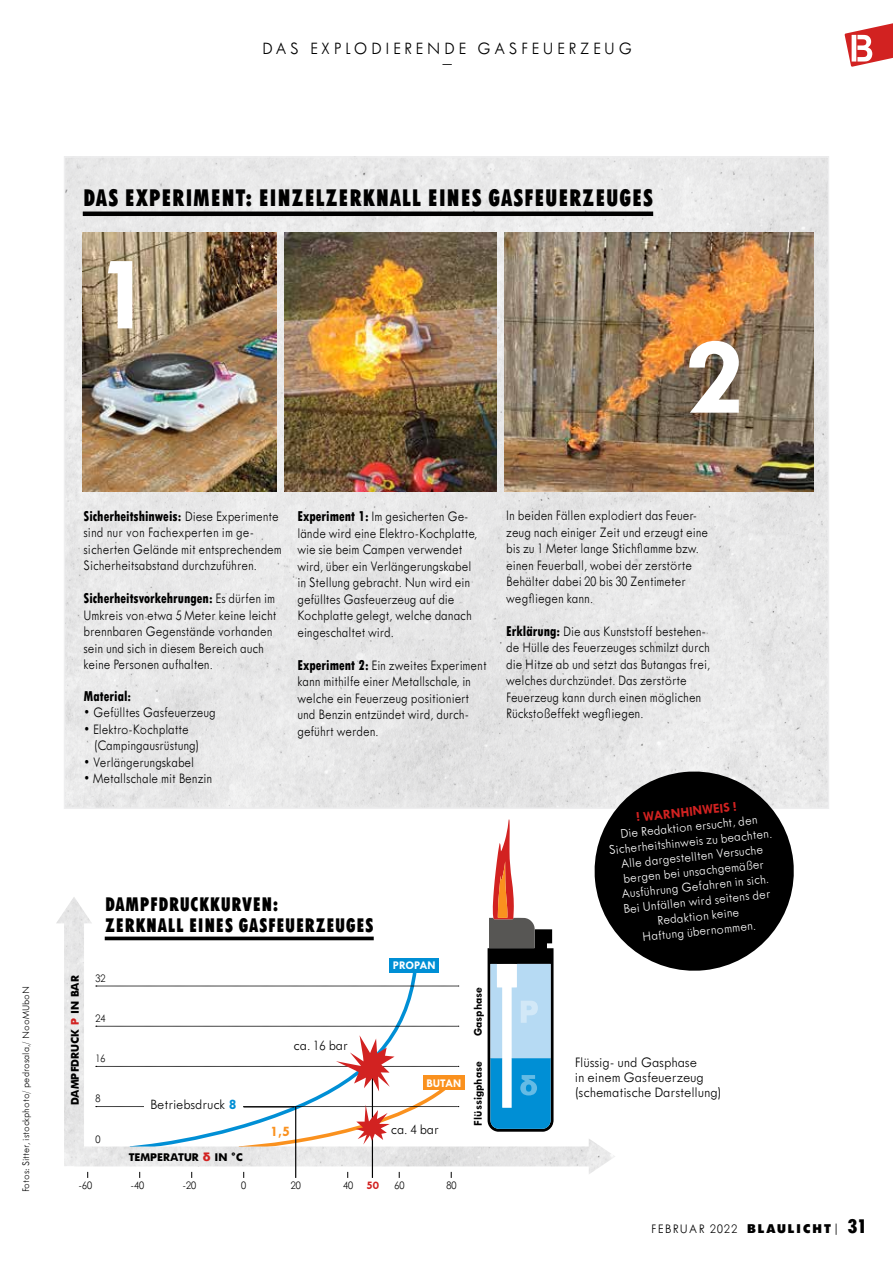
<style>
.page{position:relative;width:893px;height:1263px;background:#fff}
.page>*{position:absolute;margin:0;border:0;box-sizing:border-box;transform-origin:0 0}
.t1{font:700 112.8px "Tw Cen MT Std";color:#fff}
.t2{font:700 108.15px "Tw Cen MT Std";color:#fff}
.t3{font:800 condensed 25.5px "Tw Cen MT Std";letter-spacing:.01em;color:#000;scale:.9 1}
.t4{font:800 condensed 20.85px/20.9px "Tw Cen MT Std";letter-spacing:.01em;color:#000;scale:.9 1}
.t5{font:300 18px/15px "Tw Cen MT Std";letter-spacing:.2em;color:#000;text-align:center}
.t6{font:300 15px/16.5px "Tw Cen MT Std";color:#000;scale:.9 1}
.t7{font:800 condensed 15px "Tw Cen";color:#000;scale:.9 1}
.t8{font:300 15px/15px "Tw Cen MT Std";color:#000}
.t9{font:300 14.7px "Tw Cen MT Std";letter-spacing:-.005em;color:#000}
.t10{font:700 14.7px "Tw Cen MT Std";color:#fa911e}
.t11{font:300 13.8px/15px "Tw Cen MT Std";color:#fff;text-align:center}
.t12{font:700 13.8px "Tw Cen MT Std";color:#d22221}
.t13{font:300 13.5px "Tw Cen MT Std";letter-spacing:.1em;color:#000}
.t14{font:700 12px "Tw Cen MT Std";letter-spacing:-.005em;color:#000}
.t15{font:800 11.85px "Tw Cen MT Std";letter-spacing:-.005em;color:#000}
.t16{font:300 11.85px "Tw Cen MT Std";letter-spacing:-.005em;color:#000}
.t17{font:700 11.85px "Tw Cen MT Std";letter-spacing:-.005em;color:#fff}
.t18{font:300 10.5px "Tw Cen MT Std";letter-spacing:.005em;color:#000}
.s1{font-family:"Tw Cen MT Std";font-weight:300;font-stretch:normal}
.s2{font-family:"Tw Cen";font-weight:800;font-stretch:condensed}
.s3{color:#d22221}
.s4{font-weight:700;color:#008fd5}
.s5{font-family:"Arial";font-weight:900;color:#d22221}
.s6{font-weight:700;color:#d22221}
.s7{font-weight:800}
.s8{font-weight:800;font-stretch:condensed;font-size:21px}
</style>
<div class="page">
<svg style="left:844px;top:23px;width:49px;height:44px"></svg>
<img style="left:67px;top:159px;width:759px;height:647px">
<hr style="left:83px;top:212px;width:570px;height:4px;background:#000">
<svg style="left:589px;top:766px;width:210px;height:205px;background:#3c3c3c"></svg>
<img style="left:56px;top:896px;width:559px;height:278px">
<svg style="left:96px;top:1026px;width:363px;height:1px"></svg>
<svg style="left:96px;top:986px;width:363px;height:1px"></svg>
<hr style="left:372px;top:1060px;width:1px;height:118px;background:#000">
<svg style="left:96px;top:1035px;width:363px;height:116px"></svg>
<hr style="left:243px;top:1106px;width:51px;height:1px;background:#000">
<div style="left:144px;top:1099px;width:99px;height:14px;background:#fff"></div>
<hr style="left:295px;top:1106px;width:1px;height:72px;background:#000">
<svg style="left:488px;top:819px;width:66px;height:314px"></svg>
<img style="left:285px;top:233px;width:212px;height:259px">
<img style="left:82px;top:233px;width:194px;height:259px">
<img style="left:504px;top:232px;width:309px;height:260px">
<p class="t5" style="left:262px;top:40px;width:372px">DAS EXPLODIERENDE GASFEUERZEUG –</p>
<p class="t18" style="left:20px;top:1192px;width:208px;rotate:-90deg">Fotos: Sitter, istockphoto/ pedrosala,/ NooMUboN</p>
<h3 class="t3" style="left:83px;top:183px;width:635px">DAS EXPERIMENT: EINZELZERKNALL EINES GASFEUERZEUGES</h3>
<h2 class="t2" style="left:96px;top:236px;width:59px">1</h2>
<h1 class="t1" style="left:684px;top:316px;width:61px">2</h1>
<p class="t7" style="left:83px;top:507px;width:219px">Sicherheitshinweis: <span class="s1">Diese Experimente</span></p>
<p class="t6" style="left:83px;top:524px;width:222px">sind nur von Fachexperten im ge&shy;sicherten Gelände mit entsprechendem<br>Sicherheitsabstand durchzuführen.</p>
<p class="t7" style="left:83px;top:589px;width:215px">Sicherheitsvorkehrungen: <span class="s1">Es dürfen im</span></p>
<p class="t6" style="left:83px;top:607px;width:216px">Umkreis von etwa 5 Meter keine leicht brennbaren Gegenstände vorhanden sein und sich in diesem Bereich auch keine Personen aufhalten.</p>
<p class="t7" style="left:83px;top:687px;width:55px">Material:</p>
<p class="t6" style="left:83px;top:704px;width:149px">• Gefülltes Gasfeuerzeug</p>
<p class="t6" style="left:93px;top:721px;width:120px;text-indent:-10px">• Elektro-Kochplatte (Campingausrüstung)</p>
<p class="t6" style="left:83px;top:754px;width:124px">• Verlängerungskabel</p>
<p class="t6" style="left:83px;top:770px;width:144px">• Metallschale mit Benzin</p>
<p class="t6" style="left:297px;top:508px;width:201px"><span class="s2">Experiment 1:</span> Im gesicherten Ge&shy;lände wird eine Elektro-Kochplatte, wie sie beim Campen verwendet wird, über ein Verlängerungskabel in Stellung gebracht. Nun wird ein gefülltes Gasfeuerzeug auf die<br>Kochplatte gelegt, welche danach eingeschaltet wird.</p>
<p class="t6" style="left:297px;top:657px;width:212px"><span class="s2">Experiment 2:</span> Ein zweites Experiment kann mithilfe einer Metallschale, in welche ein Feuerzeug positioniert und Benzin entzündet wird, durch&shy;geführt werden.</p>
<p class="t15" style="left:68px;top:1105px;width:132px;rotate:-90deg">DAMPFDRUCK <span class="s3">P</span> IN BAR</p>
<h3 class="t4" style="left:105px;top:893px;width:300px">DAMPFDRUCKKURVEN:<br>ZERKNALL EINES GASFEUERZEUGES</h3>
<p class="t16" style="left:96px;top:971px;width:12px">32</p>
<p class="t16" style="left:96px;top:1012px;width:12px">24</p>
<p class="t16" style="left:96px;top:1052px;width:12px">16</p>
<p class="t16" style="left:96px;top:1092px;width:7px">8</p>
<p class="t16" style="left:96px;top:1132px;width:7px">0</p>
<p class="t9" style="left:150px;top:1096px;width:88px">Betriebsdruck <span class="s4">8</span></p>
<p class="t15" style="left:129px;top:1150px;width:116px">TEMPERATUR <span class="s5">δ</span> IN °C</p>
<p class="t9" style="left:294px;top:1037px;width:56px">ca. 16 bar</p>
<p class="t10" style="left:270px;top:1124px;width:21px">1,5</p>
<p class="t17" style="left:393px;top:959px;width:44px">PROPAN</p>
<p class="t17" style="left:427px;top:1076px;width:36px">BUTAN</p>
<p class="t9" style="left:391px;top:1121px;width:50px">ca. 4 bar</p>
<p class="t16" style="left:78px;top:1179px;width:15px">-60</p>
<p class="t16" style="left:130px;top:1179px;width:15px">-40</p>
<p class="t16" style="left:182px;top:1179px;width:15px">-20</p>
<p class="t16" style="left:241px;top:1179px;width:7px">0</p>
<p class="t16" style="left:291px;top:1179px;width:12px">20</p>
<p class="t16" style="left:343px;top:1179px;width:37px">40 <span class="s6">50</span></p>
<p class="t16" style="left:395px;top:1179px;width:12px">60</p>
<p class="t16" style="left:447px;top:1179px;width:12px">80</p>
<p class="t14" style="left:472px;top:1036px;width:51px;rotate:-90deg">Gasphase</p>
<p class="t14" style="left:471px;top:1125px;width:66px;rotate:-90deg">Flüssigphase</p>
<p class="t6" style="left:506px;top:507px;width:226px">In beiden Fällen explodiert das Feuer&shy;zeug nach einiger Zeit und erzeugt eine bis zu 1 Meter lange Stichflamme bzw. einen Feuerball, wobei der zerstörte Behälter dabei 20 bis 30 Zentimeter wegfliegen kann.</p>
<p class="t6" style="left:506px;top:623px;width:228px"><span class="s2">Erklärung:</span> Die aus Kunststoff bestehen&shy;de Hülle des Feuerzeuges schmilzt durch die Hitze ab und setzt das Butangas frei, welches durchzündet. Das zerstörte Feuerzeug kann durch einen möglichen Rückstoßeffekt wegfliegen.</p>
<p class="t12" style="left:636px;top:809px;width:102px;rotate:-6deg">! WARNHINWEIS !</p>
<p class="t11" style="left:607px;top:828px;width:165px;rotate:-6deg">Die Redaktion ersucht, den<br>Sicherheitshinweis zu beachten.<br>Alle dargestellten Versuche bergen bei unsachgemäßer<br>Ausführung Gefahren in sich.<br>Bei Unfällen wird seitens der<br>Redaktion keine<br>Haftung übernommen.</p>
<p class="t8" style="left:574px;top:1055px;width:150px">Flüssig- und Gasphase<br>in einem Gasfeuerzeug (schematische Darstellung)</p>
<p class="t13" style="left:651px;top:1221px;width:218px">FEBRUAR 2022 <span class="s7">BLAULICHT</span>| <span class="s8">31</span></p>
</div>
